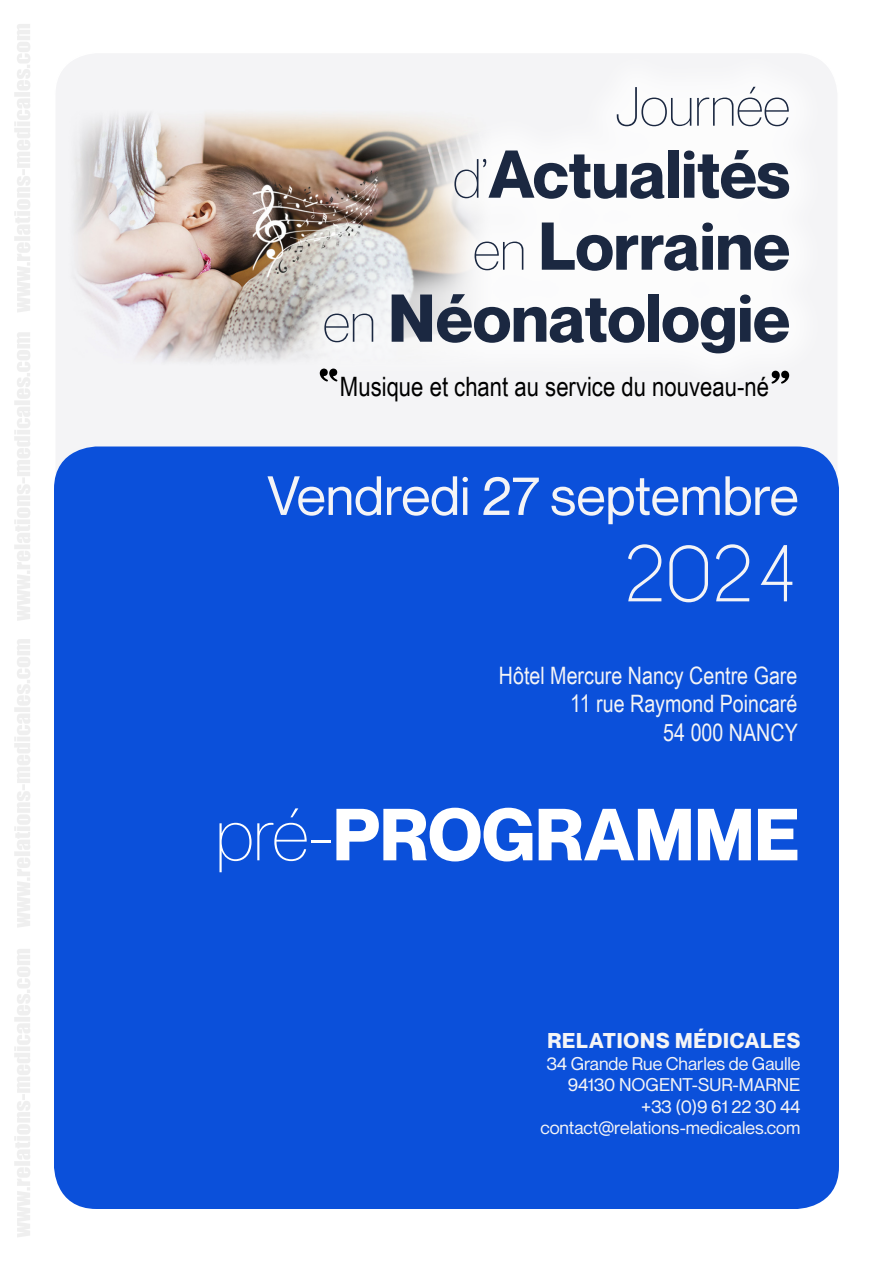
<style>
.page{position:relative;width:893px;height:1263px;background:#fff}
.page>*{position:absolute;margin:0;border:0;box-sizing:border-box;transform-origin:0 0}
.t1{font:700 72px "Neue Montreal";color:#fff}
.t2{font:72px "Caviar Dreams";color:#f4f4f6}
.t3{font:700 66px/72px "Neue Montreal";color:#1b2841;text-align:right}
.t4{font:54px "Neue Montreal";color:#f4f4f6}
.t5{font:300 54px "Neue Montreal";color:#1b2841}
.t6{font:26.7px "Arial Narrow";color:#000}
.t7{font:24px/28.8px "Arial Narrow";color:#f4f4f6;text-align:right}
.t8{font:700 21px "Neue Montreal";letter-spacing:.04em;color:#f4f4f6}
.t9{font:18px "Neue Montreal";color:#f4f4f6}
.s1{font-weight:300;font-size:54px}
.s2{font-weight:300}
</style>
<div class="page">
<div style="left:55px;top:52px;width:783px;height:1107px;background:#f4f4f6;border-radius:43px"></div>
<div style="left:54px;top:446px;width:785px;height:763px;background:#0b50da;border-radius:43px"></div>
<img style="left:74px;top:113px;width:211px;height:249px">
<div style="left:285px;top:48px;width:543px;height:345px;background:#fff;opacity:.75"></div>
<svg style="left:14px;top:639px;width:16px;height:598px"></svg>
<svg style="left:772px;top:371px;width:17px;height:13px"></svg>
<svg style="left:320px;top:369px;width:17px;height:12px"></svg>
<svg style="left:14px;top:332px;width:16px;height:289px"></svg>
<svg style="left:14px;top:24px;width:16px;height:288px"></svg>
<p class="t5" style="left:616px;top:75px;width:176px">Journée</p>
<p class="t3" style="left:453px;top:138px;width:339px"><span class="s1">d’</span>Actualités</p>
<p class="t3" style="left:323px;top:210px;width:469px"><span class="s1">en</span> Lorraine<br><span class="s1">en</span> Néonatologie</p>
<p class="t6" style="left:340px;top:367px;width:431px">Musique et chant au service du nouveau-né</p>
<p class="t4" style="left:267px;top:463px;width:533px">Vendredi 27 septembre</p>
<p class="t2" style="left:623px;top:531px;width:177px">2024</p>
<p class="t7" style="left:499px;top:660px;width:300px">Hôtel Mercure Nancy Centre Gare<br>11 rue Raymond Poincaré<br>54 000 NANCY</p>
<p class="t1" style="left:216px;top:790px;width:585px"><span class="s2">pré-</span>PROGRAMME</p>
<p class="t8" style="left:547px;top:1027px;width:255px">RELATIONS MÉDICALES</p>
<p class="t9" style="left:547px;top:1052px;width:255px">34 Grande Rue Charles de Gaulle</p>
<p class="t9" style="left:568px;top:1074px;width:234px">94130 NOGENT-SUR-MARNE</p>
<p class="t9" style="left:641px;top:1095px;width:161px">+33 (0)9 61 22 30 44</p>
<p class="t9" style="left:540px;top:1117px;width:262px">contact@relations-medicales.com</p>
</div>
